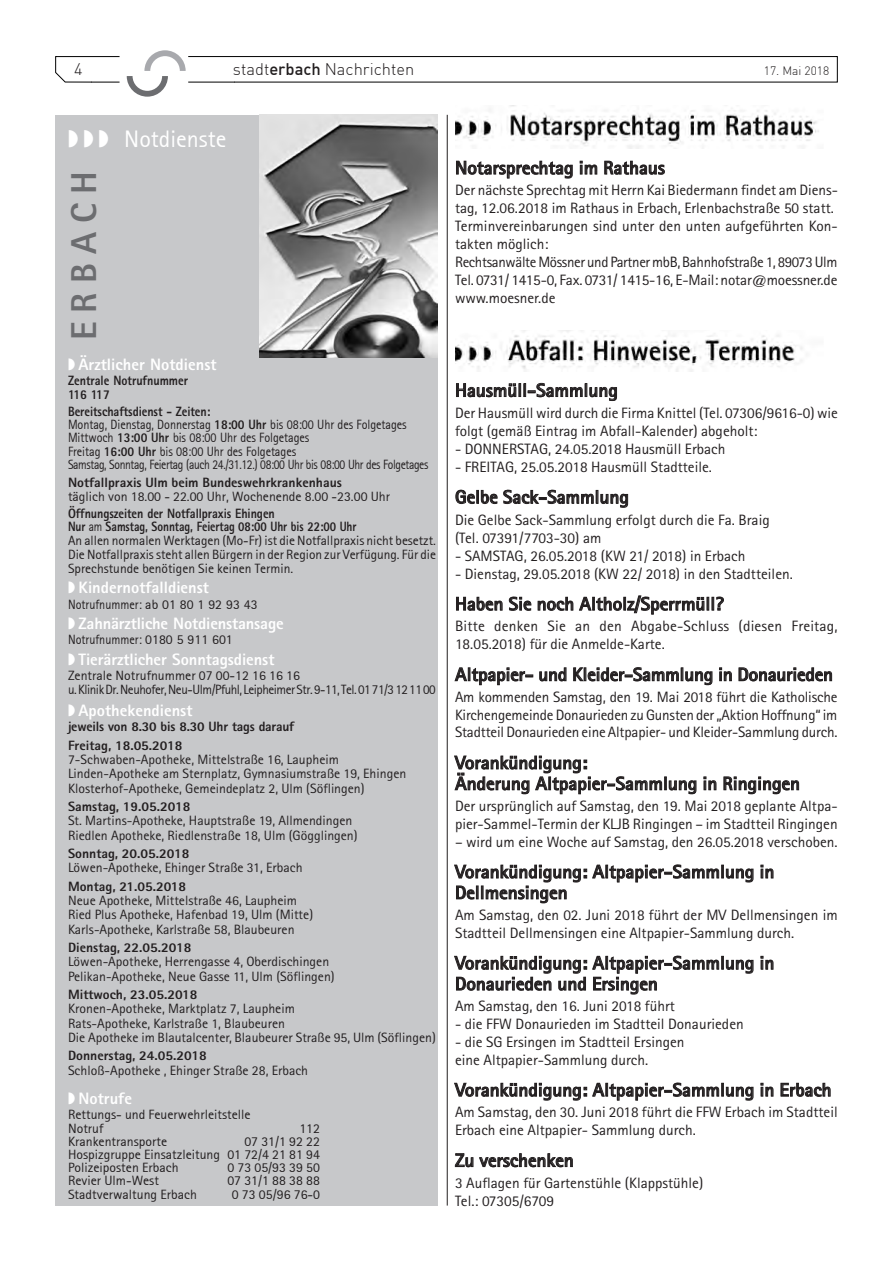
<style>
.page{position:relative;width:893px;height:1263px;background:#fff}
.page>*{position:absolute;margin:0;border:0;box-sizing:border-box;transform-origin:0 0}
.t1{font:800 36px "Rotis Sans Serif";letter-spacing:.25em;color:#6c6d70}
.t2{font:24px "Rotis Sans Serif";color:#fff}
.t3{font:700 18.75px/20.9px "Rotis Sans Serif Std";color:#231f20}
.t4{font:800 16.5px "Rotis Sans Serif";color:#fff}
.t5{font:16.5px "DIN Light";color:#231f20}
.t6{font:15px/18px "Rotis Sans Serif Std";color:#231f20}
.t7{font:13.5px/14.2px "Rotis Sans Serif Std";color:#231f20}
.t8{font:13.5px/13.2px "Rotis Sans Serif";color:#231f20;scale:.9 1}
.t9{font:13.5px/13.6px "Rotis Sans Serif";color:#231f20;scale:.85 1}
.t10{font:13.5px/13.2px "Rotis Sans Serif";color:#231f20}
.t11{font:800 13.5px/18.5px "Rotis Sans Serif";color:#231f20}
.t12{font:13.5px/13.8px "Rotis Sans Serif";letter-spacing:-.035em;color:#231f20}
.t13{font:800 13.5px/13.5px "Rotis Sans Serif";color:#231f20;scale:.9 1}
.t14{font:12px "DIN Light";color:#231f20}
.s1{font-family:"DIN Medium Alternate Medium Alternate"}
.s2{font-weight:800}
</style>
<div class="page">
<svg style="left:55px;top:50px;width:783px;height:47px"></svg>
<hr style="left:447px;top:115px;width:1px;height:1090px;background:#231f20">
<div style="left:55px;top:115px;width:383px;height:1090px;background:#c7c8ca"></div>
<img style="left:259px;top:115px;width:179px;height:243px">
<img style="left:455px;top:106px;width:364px;height:43px">
<svg style="left:456px;top:161px;width:116px;height:17px"></svg>
<svg style="left:580px;top:161px;width:17px;height:13px"></svg>
<svg style="left:604px;top:161px;width:61px;height:14px"></svg>
<img style="left:455px;top:331px;width:348px;height:40px">
<svg style="left:456px;top:383px;width:161px;height:18px"></svg>
<svg style="left:456px;top:490px;width:41px;height:14px"></svg>
<svg style="left:503px;top:490px;width:125px;height:18px"></svg>
<svg style="left:456px;top:597px;width:46px;height:14px"></svg>
<svg style="left:509px;top:597px;width:22px;height:14px"></svg>
<svg style="left:538px;top:597px;width:35px;height:14px"></svg>
<svg style="left:579px;top:595px;width:145px;height:19px"></svg>
<svg style="left:455px;top:667px;width:78px;height:18px"></svg>
<svg style="left:539px;top:667px;width:27px;height:14px"></svg>
<svg style="left:573px;top:667px;width:139px;height:18px"></svg>
<svg style="left:719px;top:668px;width:13px;height:13px"></svg>
<svg style="left:739px;top:667px;width:93px;height:14px"></svg>
<svg style="left:454px;top:756px;width:242px;height:38px"></svg>
<svg style="left:704px;top:777px;width:12px;height:13px"></svg>
<svg style="left:724px;top:776px;width:75px;height:18px"></svg>
<svg style="left:761px;top:865px;width:12px;height:13px"></svg>
<svg style="left:454px;top:864px;width:299px;height:39px"></svg>
<svg style="left:761px;top:956px;width:12px;height:13px"></svg>
<svg style="left:454px;top:956px;width:299px;height:38px"></svg>
<svg style="left:454px;top:1083px;width:299px;height:17px"></svg>
<svg style="left:761px;top:1083px;width:12px;height:13px"></svg>
<svg style="left:781px;top:1083px;width:49px;height:14px"></svg>
<svg style="left:455px;top:1153px;width:18px;height:14px"></svg>
<svg style="left:479px;top:1153px;width:94px;height:14px"></svg>
<p class="t5" style="left:74px;top:59px;width:10px">4</p>
<p class="t5" style="left:233px;top:59px;width:183px">stadt<span class="s1">erbach</span> Nachrichten</p>
<p class="t14" style="left:764px;top:64px;width:67px">17. Mai 2018</p>
<h2 class="t2" style="left:68px;top:125px;width:160px">◗ ◗ ◗ Notdienste</h2>
<h1 class="t1" style="left:61px;top:340px;width:170px;rotate:-90deg">ERBACH</h1>
<p class="t4" style="left:68px;top:353px;width:150px">◗ Ärztlicher Notdienst</p>
<p class="t13" style="left:68px;top:373px;width:135px">Zentrale Notrufnummer<br>116 117</p>
<p class="t8" style="left:68px;top:405px;width:402px"><span class="s2">Bereitschaftsdienst - Zeiten:<br></span>Montag, Dienstag, Donnerstag <span class="s2">18:00 Uhr</span> bis 08:00 Uhr des Folgetages Mittwoch <span class="s2">13:00 Uhr</span> bis 08:00 Uhr des Folgetages<br>Freitag <span class="s2">16:00 Uhr</span> bis 08:00 Uhr des Folgetages<br>Samstag, Sonntag, Feiertag (auch 24./31.12.) 08:00 Uhr bis 08:00 Uhr des Folgetages</p>
<p class="t11" style="left:68px;top:473px;width:275px">Notfallpraxis Ulm beim Bundeswehrkrankenhaus</p>
<p class="t10" style="left:68px;top:489px;width:324px">täglich von 18.00 - 22.00 Uhr, Wochenende 8.00 -23.00 Uhr</p>
<p class="t9" style="left:68px;top:507px;width:434px"><span class="s2">Öffnungszeiten der Notfallpraxis Ehingen<br>Nur</span> am <span class="s2">Samstag, Sonntag, Feiertag 08:00 Uhr bis 22:00 Uhr<br></span>An allen normalen Werktagen (Mo-Fr) ist die Notfallpraxis nicht besetzt.<br>Die Notfallpraxis steht allen Bürgern in der Region zur Verfügung. Für die Sprechstunde benötigen Sie keinen Termin.</p>
<p class="t4" style="left:68px;top:577px;width:142px">◗ Kindernotfalldienst</p>
<p class="t8" style="left:68px;top:597px;width:212px">Notrufnummer: ab 01 80 1 92 93 43</p>
<p class="t4" style="left:68px;top:613px;width:217px">◗ Zahnärztliche Notdienstansage</p>
<p class="t8" style="left:68px;top:633px;width:185px">Notrufnummer: 0180 5 911 601</p>
<p class="t4" style="left:68px;top:649px;width:208px">◗ Tierärztlicher Sonntagsdienst</p>
<p class="t12" style="left:68px;top:668px;width:369px">Zentrale Notrufnummer 07 00-12 16 16 16<br>u. Klinik Dr. Neuhofer, Neu-Ulm/Pfuhl, Leipheimer Str. 9-11, Tel. 01 71/3 12 11 00</p>
<p class="t4" style="left:68px;top:700px;width:126px">◗ Apothekendienst</p>
<p class="t11" style="left:68px;top:717px;width:228px">jeweils von 8.30 bis 8.30 Uhr tags darauf<br>Freitag, 18.05.2018</p>
<p class="t7" style="left:68px;top:752px;width:340px">7-Schwaben-Apotheke, Mittelstraße 16, Laupheim<br>Linden-Apotheke am Sternplatz, Gymnasiumstraße 19, Ehingen<br>Klosterhof-Apotheke, Gemeindeplatz 2, Ulm (Söflingen)</p>
<p class="t11" style="left:68px;top:797px;width:124px">Samstag, 19.05.2018</p>
<p class="t7" style="left:68px;top:813px;width:291px">St. Martins-Apotheke, Hauptstraße 19, Allmendingen<br>Riedlen Apotheke, Riedlenstraße 18, Ulm (Gögglingen)</p>
<p class="t11" style="left:68px;top:844px;width:123px">Sonntag, 20.05.2018</p>
<p class="t7" style="left:68px;top:860px;width:236px">Löwen-Apotheke, Ehinger Straße 31, Erbach</p>
<p class="t11" style="left:68px;top:877px;width:120px">Montag, 21.05.2018</p>
<p class="t7" style="left:68px;top:893px;width:247px">Neue Apotheke, Mittelstraße 46, Laupheim<br>Ried Plus Apotheke, Hafenbad 19, Ulm (Mitte)<br>Karls-Apotheke, Karlstraße 58, Blaubeuren</p>
<p class="t11" style="left:68px;top:938px;width:125px">Dienstag, 22.05.2018</p>
<p class="t7" style="left:68px;top:954px;width:268px">Löwen-Apotheke, Herrengasse 4, Oberdischingen<br>Pelikan-Apotheke, Neue Gasse 11, Ulm (Söflingen)</p>
<p class="t11" style="left:68px;top:985px;width:131px">Mittwoch, 23.05.2018</p>
<p class="t7" style="left:68px;top:1001px;width:369px">Kronen-Apotheke, Marktplatz 7, Laupheim<br>Rats-Apotheke, Karlstraße 1, Blaubeuren<br>Die Apotheke im Blautalcenter, Blaubeurer Straße 95, Ulm (Söflingen)</p>
<p class="t11" style="left:68px;top:1046px;width:140px">Donnerstag, 24.05.2018</p>
<p class="t7" style="left:68px;top:1063px;width:242px">Schloß-Apotheke , Ehinger Straße 28, Erbach</p>
<p class="t4" style="left:68px;top:1088px;width:66px">◗ Notrufe</p>
<p class="t10" style="left:68px;top:1108px;width:184px">Rettungs- und Feuerwehrleitstelle<br>Notruf</p>
<p class="t10" style="left:299px;top:1121px;width:22px">112</p>
<p class="t10" style="left:68px;top:1134px;width:253px;text-align:justify;text-indent:176px">07 31/1 92 22<br>Hospizgruppe Einsatzleitung 01 72/4 21 81 94<br>Polizeiposten Erbach</p>
<p class="t10" style="left:68px;top:1134px;width:101px">Krankentransporte</p>
<p class="t10" style="left:227px;top:1161px;width:94px">0 73 05/93 39 50</p>
<p class="t10" style="left:68px;top:1174px;width:92px">Revier Ulm-West</p>
<p class="t10" style="left:227px;top:1174px;width:94px">07 31/1 88 38 88</p>
<p class="t10" style="left:68px;top:1187px;width:130px">Stadtverwaltung Erbach</p>
<p class="t10" style="left:232px;top:1187px;width:90px">0 73 05/96 76-0</p>
<p class="t3" style="left:455px;top:157px;width:211px">Notarsprechtag im Rathaus</p>
<p class="t6" style="left:455px;top:181px;width:385px">Der nächste Sprechtag mit Herrn Kai Biedermann findet am Diens&shy;tag, 12.06.2018 im Rathaus in Erbach, Erlenbachstraße 50 statt.<br>Terminvereinbarungen sind unter den unten aufgeführten Kon&shy;takten möglich:<br>Rechtsanwälte Mössner und Partner mbB, Bahnhofstraße 1, 89073 Ulm Tel. 0731/ 1415-0, Fax. 0731/ 1415-16, E-Mail: notar@moessner.de www.moesner.de</p>
<p class="t3" style="left:455px;top:379px;width:164px">Hausmüll-Sammlung</p>
<p class="t6" style="left:455px;top:403px;width:385px">Der Hausmüll wird durch die Firma Knittel (Tel. 07306/9616-0) wie folgt (gemäß Eintrag im Abfall-Kalender) abgeholt:</p>
<p class="t6" style="left:455px;top:439px;width:272px">- DONNERSTAG, 24.05.2018 Hausmüll Erbach</p>
<p class="t6" style="left:455px;top:457px;width:259px">- FREITAG, 25.05.2018 Hausmüll Stadtteile.</p>
<p class="t3" style="left:455px;top:486px;width:175px">Gelbe Sack-Sammlung</p>
<p class="t6" style="left:455px;top:510px;width:316px">Die Gelbe Sack-Sammlung erfolgt durch die Fa. Braig (Tel. 07391/7703-30) am</p>
<p class="t6" style="left:455px;top:546px;width:292px">- SAMSTAG, 26.05.2018 (KW 21/ 2018) in Erbach</p>
<p class="t6" style="left:455px;top:564px;width:339px">- Dienstag, 29.05.2018 (KW 22/ 2018) in den Stadtteilen.</p>
<p class="t3" style="left:455px;top:593px;width:270px">Haben Sie noch Altholz/Sperrmüll?</p>
<p class="t6" style="left:455px;top:617px;width:384px">Bitte denken Sie an den Abgabe-Schluss (diesen Freitag,<br>18.05.2018) für die Anmelde-Karte.</p>
<p class="t3" style="left:455px;top:664px;width:379px">Altpapier- und Kleider-Sammlung in Donaurieden</p>
<p class="t6" style="left:455px;top:688px;width:384px;text-align:justify">Am kommenden Samstag, den 19. Mai 2018 führt die Katholische Kirchengemeinde Donaurieden zu Gunsten der „Aktion Hoffnung“ im Stadtteil Donaurieden eine Altpapier- und Kleider-Sammlung durch.</p>
<p class="t3" style="left:455px;top:752px;width:346px">Vorankündigung:<br>Änderung Altpapier-Sammlung in Ringingen</p>
<p class="t6" style="left:455px;top:797px;width:384px">Der ursprünglich auf Samstag, den 19. Mai 2018 geplante Altpa&shy;pier-Sammel-Termin der KLJB Ringingen – im Stadtteil Ringingen</p>
<p class="t6" style="left:455px;top:832px;width:384px">– wird um eine Woche auf Samstag, den 26.05.2018 verschoben.</p>
<p class="t3" style="left:455px;top:861px;width:321px">Vorankündigung: Altpapier-Sammlung in<br>Dellmensingen</p>
<p class="t6" style="left:455px;top:906px;width:384px">Am Samstag, den 02. Juni 2018 führt der MV Dellmensingen im<br>Stadtteil Dellmensingen eine Altpapier-Sammlung durch.</p>
<p class="t3" style="left:455px;top:952px;width:321px">Vorankündigung: Altpapier-Sammlung in<br>Donaurieden und Ersingen</p>
<p class="t6" style="left:455px;top:997px;width:221px">Am Samstag, den 16. Juni 2018 führt</p>
<p class="t6" style="left:455px;top:1015px;width:290px">- die FFW Donaurieden im Stadtteil Donaurieden</p>
<p class="t6" style="left:455px;top:1033px;width:231px">- die SG Ersingen im Stadtteil Ersingen eine Altpapier-Sammlung durch.</p>
<p class="t3" style="left:455px;top:1079px;width:378px">Vorankündigung: Altpapier-Sammlung in Erbach</p>
<p class="t6" style="left:455px;top:1103px;width:384px">Am Samstag, den 30. Juni 2018 führt die FFW Erbach im Stadtteil<br>Erbach eine Altpapier- Sammlung durch.</p>
<p class="t3" style="left:455px;top:1149px;width:120px">Zu verschenken</p>
<p class="t6" style="left:455px;top:1173px;width:250px">3 Auflagen für Gartenstühle (Klappstühle)<br>Tel.: 07305/6709</p>
</div>
